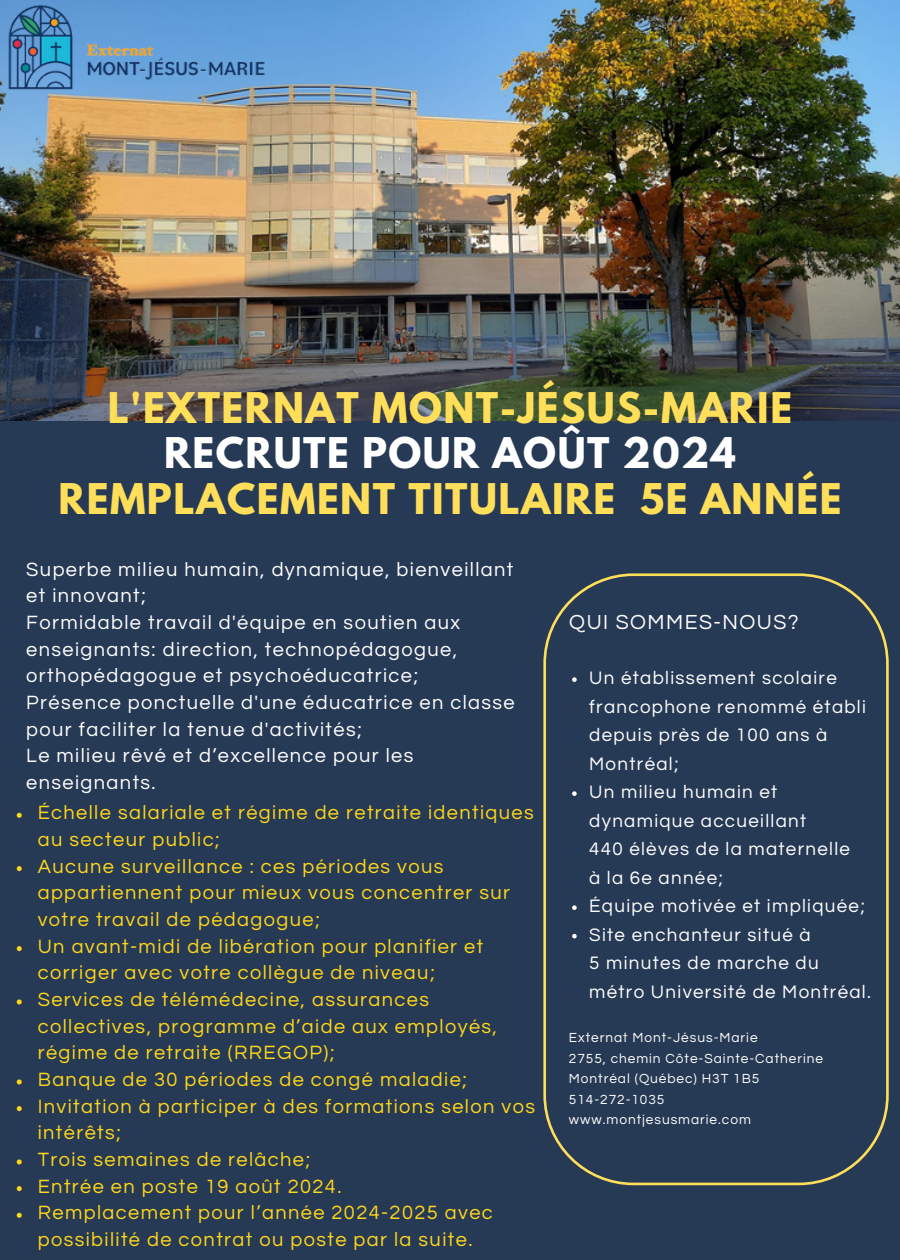
<style>
.page{position:relative;width:900px;height:1260px;background:#273a55}
.page>*{position:absolute;margin:0;border:0;box-sizing:border-box;transform-origin:0 0}
.t1{font:700 37.5px "League Spartan";letter-spacing:.04em;color:#ffde59}
.t2{font:700 37.5px "League Spartan";letter-spacing:.04em;color:#fff}
.t3{font:21.25px "Questrial";letter-spacing:.07em;color:#fff}
.t4{font:20px/26.8px "Questrial";letter-spacing:.07em;color:#fed71a}
.t5{font:20px/26.8px "Questrial";letter-spacing:.07em;color:#fff}
.t6{font:18.75px/28.5px "Questrial";letter-spacing:.07em;color:#fff}
.t7{font:13.75px "Questrial";letter-spacing:.07em;color:#fff}
</style>
<div class="page">
<img style="left:0;top:0;width:900px;height:420px">
<svg style="left:543px;top:573px;width:345px;height:612px"></svg>
<svg style="left:17px;top:813px;width:5px;height:5px"></svg>
<svg style="left:17px;top:866px;width:5px;height:5px"></svg>
<svg style="left:17px;top:946px;width:5px;height:5px"></svg>
<svg style="left:17px;top:999px;width:5px;height:5px"></svg>
<svg style="left:17px;top:1079px;width:5px;height:5px"></svg>
<svg style="left:17px;top:1106px;width:5px;height:5px"></svg>
<svg style="left:17px;top:1159px;width:5px;height:5px"></svg>
<svg style="left:17px;top:1186px;width:5px;height:5px"></svg>
<svg style="left:17px;top:1213px;width:5px;height:5px"></svg>
<svg style="left:572px;top:677px;width:5px;height:5px"></svg>
<svg style="left:572px;top:791px;width:5px;height:5px"></svg>
<svg style="left:572px;top:905px;width:5px;height:5px"></svg>
<svg style="left:572px;top:934px;width:5px;height:4px"></svg>
<img style="left:6px;top:3px;width:260px;height:86px">
<h1 class="t1" style="left:108px;top:389px;width:686px">L'EXTERNAT MONT-JÉSUS-MARIE</h1>
<h1 class="t2" style="left:164px;top:435px;width:573px">RECRUTE POUR AOÛT 2024</h1>
<h1 class="t1" style="left:58px;top:480px;width:785px">REMPLACEMENT TITULAIRE 5E ANNÉE</h1>
<p class="t5" style="left:26px;top:556px;width:490px">Superbe milieu humain, dynamique, bienveillant et innovant;<br>Formidable travail d'équipe en soutien aux enseignants: direction, technopédagogue, orthopédagogue et psychoéducatrice; Présence ponctuelle d'une éducatrice en classe pour faciliter la tenue d'activités;<br>Le milieu rêvé et d’excellence pour les enseignants.</p>
<h3 class="t4" style="left:38px;top:800px;width:498px">Échelle salariale et régime de retraite identiques au secteur public;</h3>
<p class="t4" style="left:38px;top:853px;width:474px">Aucune surveillance : ces périodes vous appartiennent pour mieux vous concentrer sur votre travail de pédagogue;</p>
<p class="t4" style="left:38px;top:933px;width:447px">Un avant-midi de libération pour planifier et corriger avec votre collègue de niveau;</p>
<p class="t4" style="left:38px;top:987px;width:461px">Services de télémédecine, assurances collectives, programme d’aide aux employés, régime de retraite (RREGOP);</p>
<p class="t4" style="left:38px;top:1067px;width:431px">Banque de 30 périodes de congé maladie;</p>
<p class="t4" style="left:38px;top:1093px;width:499px">Invitation à participer à des formations selon vos intérêts;</p>
<p class="t4" style="left:38px;top:1147px;width:274px">Trois semaines de relâche;</p>
<p class="t4" style="left:38px;top:1173px;width:305px">Entrée en poste 19 août 2024.</p>
<p class="t4" style="left:38px;top:1200px;width:457px">Remplacement pour l’année 2024-2025 avec possibilité de contrat ou poste par la suite.</p>
<p class="t3" style="left:569px;top:612px;width:231px">QUI SOMMES-NOUS?</p>
<p class="t6" style="left:589px;top:664px;width:278px">Un établissement scolaire francophone renommé établi depuis près de 100 ans à<br>Montréal;</p>
<h2 class="t6" style="left:589px;top:778px;width:218px">Un milieu humain et dynamique accueillant</h2>
<p class="t6" style="left:589px;top:835px;width:262px">440 élèves de la maternelle à la 6e année;</p>
<p class="t6" style="left:589px;top:892px;width:277px">Équipe motivée et impliquée;</p>
<h4 class="t6" style="left:589px;top:921px;width:223px">Site enchanteur situé à</h4>
<p class="t6" style="left:589px;top:949px;width:283px">5 minutes de marche du métro Université de Montréal.</p>
<p class="t7" style="left:569px;top:1031px;width:190px">Externat Mont-Jésus-Marie</p>
<h4 class="t7" style="left:569px;top:1051px;width:256px">2755, chemin Côte-Sainte-Catherine</h4>
<p class="t7" style="left:569px;top:1072px;width:192px">Montréal (Québec) H3T 1B5</p>
<p class="t7" style="left:569px;top:1093px;width:97px">514-272-1035</p>
<p class="t7" style="left:569px;top:1113px;width:183px">www.montjesusmarie.com</p>
</div>
